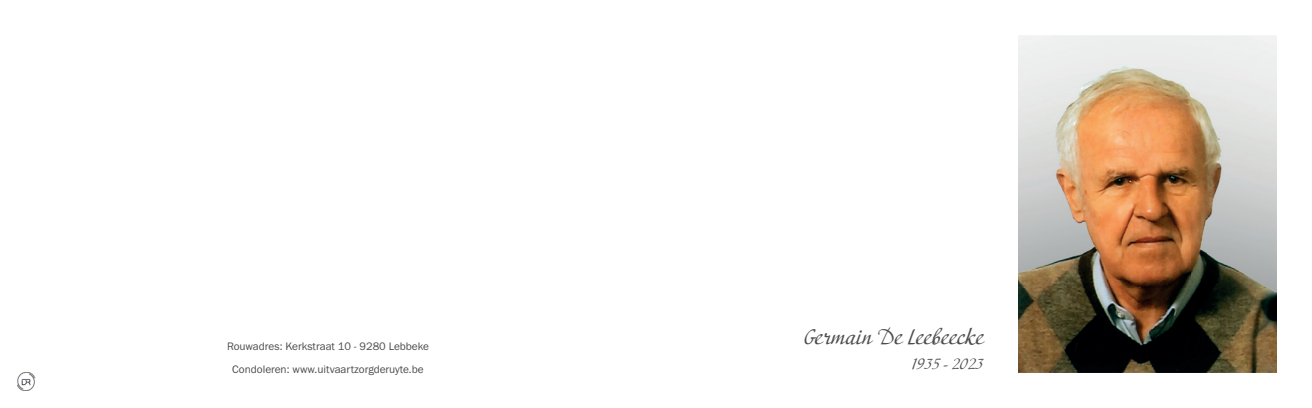
<style>
.page{position:relative;width:1312px;height:408px;background:#fff}
.page>*{position:absolute;margin:0;border:0;box-sizing:border-box;transform-origin:0 0}
.t1{font:21.25px "Adventure";color:#4b4c4d}
.t2{font:15px "Adventure";color:#4b4c4d}
.t3{font:11.25px/22.5px "Franklin Gothic URW Boo";color:#4b4c4d;text-align:center}
</style>
<div class="page">
<img style="left:18px;top:372px;width:17px;height:18px">
<img style="left:1018px;top:35px;width:258px;height:337px">
<p class="t3" style="left:227px;top:334px;width:203px">Rouwadres: Kerkstraat 10 - 9280 Lebbeke<br>Condoleren: www.uitvaartzorgderuyte.be</p>
<h1 class="t1" style="left:803px;top:323px;width:182px">Germain De Leebeecke</h1>
<h2 class="t2" style="left:910px;top:354px;width:74px">1935 - 2023</h2>
</div>
